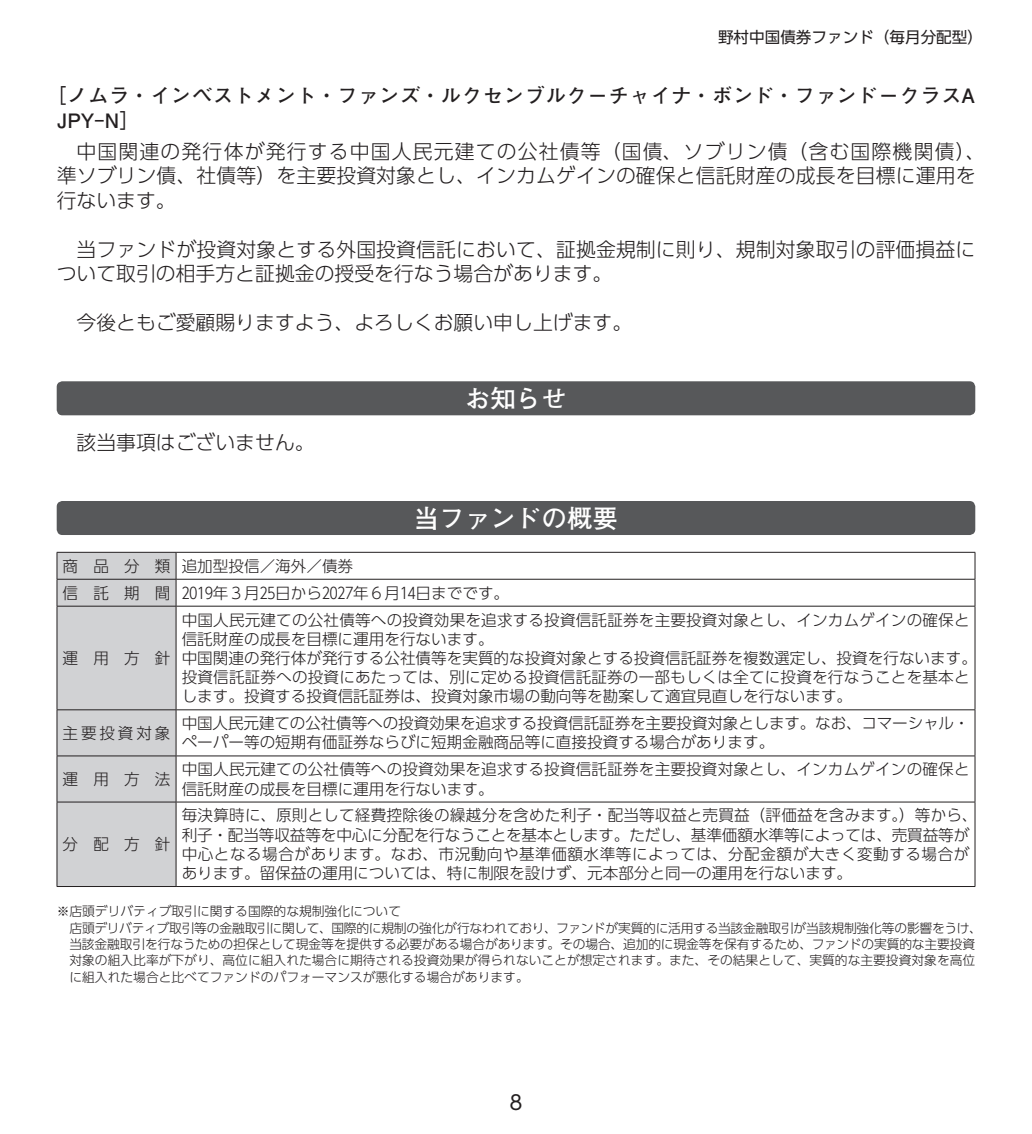
<style>
.page{position:relative;width:1032px;height:1134px;background:#fff}
.page>*{position:absolute;margin:0;border:0;box-sizing:border-box;transform-origin:0 0}
.t1{font:700 25.6px "Futo Go B101 Pro";color:#fff}
.t2{font:300 19.8px/24.4px "UD Shin Go Pro";letter-spacing:.005em;color:#231f20}
.t3{font:700 19.8px/25.4px "Futo Go B101 Pro";letter-spacing:.055em;color:#231f20}
.t4{font:19.8px "UD Shin Go Pro";color:#231f20}
.t5{font:300 15.6px/19.2px "UD Shin Go Pro";color:#231f20}
.t6{font:15.6px "UD Shin Go Pro";color:#231f20}
.t7{font:300 12.8px "UD Shin Go Pro";letter-spacing:-.005em;color:#231f20}
</style>
<div class="page">
<hr style="left:176px;top:552px;width:799px;height:1px;background:#231f20">
<hr style="left:176px;top:579px;width:799px;height:1px;background:#231f20">
<div style="left:57px;top:552px;width:120px;height:334px;background:#d1d2d4"></div>
<svg style="left:974px;top:553px;width:1px;height:53px"></svg>
<hr style="left:57px;top:606px;width:119px;height:1px;background:#231f20">
<hr style="left:57px;top:606px;width:1px;height:103px;background:#231f20">
<hr style="left:176px;top:606px;width:799px;height:1px;background:#231f20">
<hr style="left:176px;top:606px;width:1px;height:103px;background:#231f20">
<hr style="left:974px;top:606px;width:1px;height:103px;background:#231f20">
<hr style="left:57px;top:709px;width:119px;height:1px;background:#231f20">
<hr style="left:57px;top:710px;width:1px;height:46px;background:#231f20">
<hr style="left:176px;top:709px;width:799px;height:1px;background:#231f20">
<hr style="left:176px;top:710px;width:1px;height:46px;background:#231f20">
<hr style="left:974px;top:710px;width:1px;height:46px;background:#231f20">
<hr style="left:57px;top:756px;width:119px;height:1px;background:#231f20">
<hr style="left:57px;top:756px;width:1px;height:46px;background:#231f20">
<hr style="left:176px;top:756px;width:799px;height:1px;background:#231f20">
<hr style="left:176px;top:756px;width:1px;height:46px;background:#231f20">
<hr style="left:974px;top:756px;width:1px;height:46px;background:#231f20">
<hr style="left:57px;top:802px;width:119px;height:1px;background:#231f20">
<hr style="left:57px;top:802px;width:1px;height:84px;background:#231f20">
<hr style="left:176px;top:802px;width:799px;height:1px;background:#231f20">
<hr style="left:176px;top:802px;width:1px;height:84px;background:#231f20">
<hr style="left:974px;top:802px;width:1px;height:84px;background:#231f20">
<hr style="left:57px;top:886px;width:119px;height:1px;background:#231f20">
<hr style="left:176px;top:886px;width:799px;height:1px;background:#231f20">
<div style="left:57px;top:381px;width:918px;height:34px;background:#57585a;border-radius:6px"></div>
<div style="left:57px;top:501px;width:918px;height:34px;background:#57585a;border-radius:6px"></div>
<p class="t6" style="left:718px;top:24px;width:267px">野村中国債券ファンド（毎月分配型）</p>
<p class="t3" style="left:57px;top:80px;width:920px;text-indent:-10px">［ノムラ・インベストメント・ファンズ・ルクセンブルク－チャイナ・ボンド・ファンド－クラスA<br>JPY-N］</p>
<p class="t2" style="left:57px;top:139px;width:930px;text-indent:20px">中国関連の発行体が発行する中国人民元建ての公社債等（国債、ソブリン債（含む国際機関債）、準ソブリン債、社債等）を主要投資対象とし、インカムゲインの確保と信託財産の成長を目標に運用を行ないます。</p>
<p class="t2" style="left:57px;top:236px;width:920px;text-indent:20px">当ファンドが投資対象とする外国投資信託において、証拠金規制に則り、規制対象取引の評価損益について取引の相手方と証拠金の授受を行なう場合があります。</p>
<p class="t2" style="left:77px;top:309px;width:557px">今後ともご愛顧賜りますよう、よろしくお願い申し上げます。</p>
<p class="t2" style="left:77px;top:429px;width:240px">該当事項はございません。</p>
<h1 class="t1" style="left:465px;top:378px;width:104px">お知らせ</h1>
<h1 class="t1" style="left:414px;top:497px;width:206px">当ファンドの概要</h1>
<p class="t5" style="left:63px;top:552px;width:448px;line-height:27px">商 品 分 類 追加型投信／海外／債券<br>信 託 期 間 2019年３月25日から2027年６月14日までです。</p>
<p class="t5" style="left:63px;top:648px;width:109px">運用方針</p>
<p class="t5" style="left:182px;top:609px;width:797px">中国人民元建ての公社債等への投資効果を追求する投資信託証券を主要投資対象とし、インカムゲインの確保と信託財産の成長を目標に運用を行ないます。<br>中国関連の発行体が発行する公社債等を実質的な投資対象とする投資信託証券を複数選定し、投資を行ないます。投資信託証券への投資にあたっては、別に定める投資信託証券の一部もしくは全てに投資を行なうことを基本とします。投資する投資信託証券は、投資対象市場の動向等を勘案して適宜見直しを行ないます。</p>
<p class="t5" style="left:63px;top:723px;width:109px">主要投資対象</p>
<p class="t5" style="left:182px;top:713px;width:789px">中国人民元建ての公社債等への投資効果を追求する投資信託証券を主要投資対象とします。なお、コマーシャル・ペーパー等の短期有価証券ならびに短期金融商品等に直接投資する場合があります。</p>
<p class="t5" style="left:63px;top:769px;width:109px">運用方法</p>
<p class="t5" style="left:182px;top:759px;width:789px">中国人民元建ての公社債等への投資効果を追求する投資信託証券を主要投資対象とし、インカムゲインの確保と信託財産の成長を目標に運用を行ないます。</p>
<p class="t5" style="left:182px;top:805px;width:797px">毎決算時に、原則として経費控除後の繰越分を含めた利子・配当等収益と売買益（評価益を含みます。）等から、利子・配当等収益等を中心に分配を行なうことを基本とします。ただし、基準価額水準等によっては、売買益等が中心となる場合があります。なお、市況動向や基準価額水準等によっては、分配金額が大きく変動する場合があります。留保益の運用については、特に制限を設けず、元本部分と同一の運用を行ないます。</p>
<p class="t7" style="left:57px;top:901px;width:346px">※店頭デリバティブ取引に関する国際的な規制強化について</p>
<p class="t7" style="left:57px;top:917px;width:927px">　店頭デリバティブ取引等の金融取引に関して、国際的に規制の強化が行なわれており、ファンドが実質的に活用する当該金融取引が当該規制強化等の影響をうけ、</p>
<p class="t7" style="left:69px;top:934px;width:907px">当該金融取引を行なうための担保として現金等を提供する必要がある場合があります。その場合、追加的に現金等を保有するため、ファンドの実質的な主要投資</p>
<p class="t7" style="left:69px;top:950px;width:907px">対象の組入比率が下がり、高位に組入れた場合に期待される投資効果が得られないことが想定されます。また、その結果として、実質的な主要投資対象を高位</p>
<p class="t7" style="left:69px;top:966px;width:461px">に組入れた場合と比べてファンドのパフォーマンスが悪化する場合があります。</p>
<p class="t5" style="left:63px;top:834px;width:109px">分配方針</p>
<p class="t4" style="left:509px;top:1087px;width:15px">8</p>
</div>
